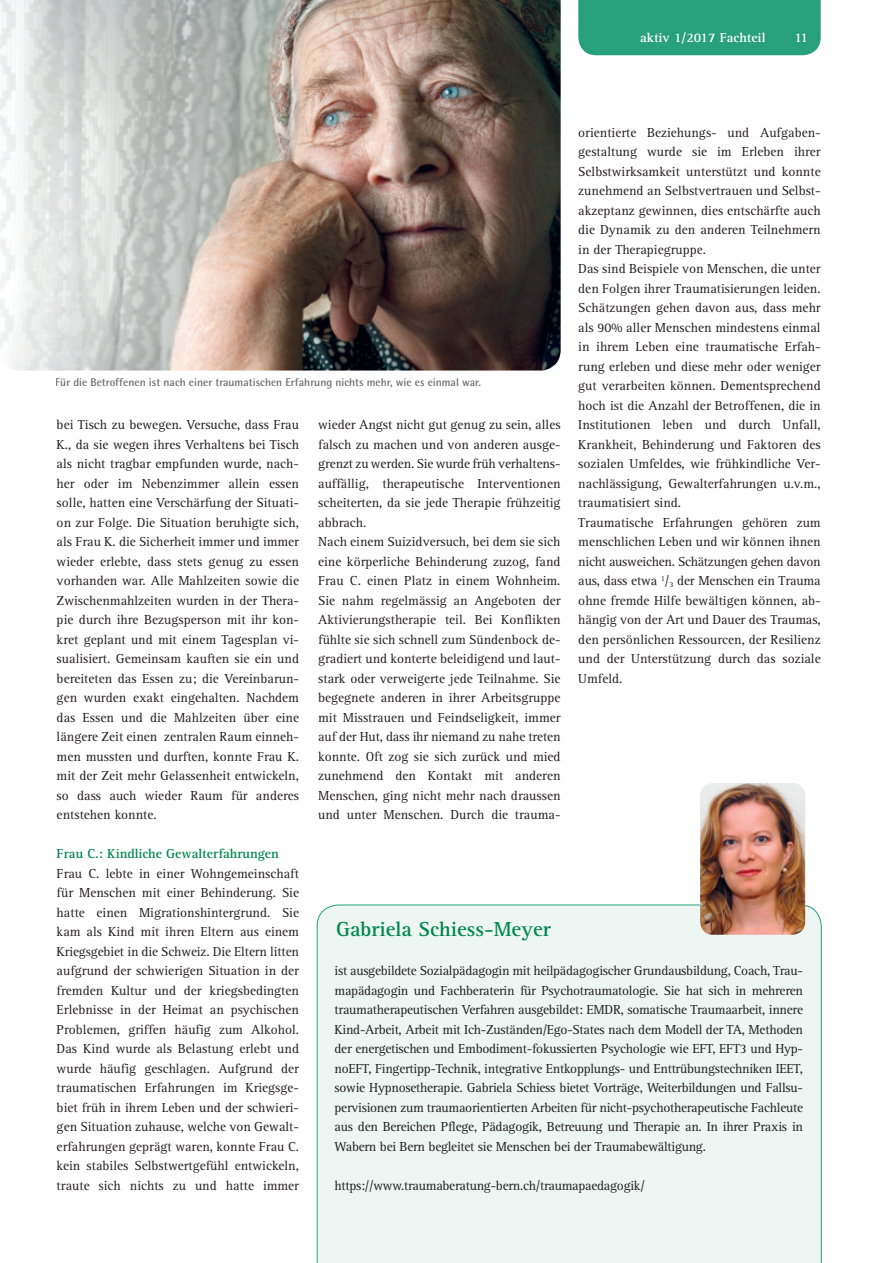
<style>
.page{position:relative;width:893px;height:1263px;background:#fff}
.page>*{position:absolute;margin:0;border:0;box-sizing:border-box;transform-origin:0 0}
.t1{font:700 21px "Rotis Serif";color:#008751}
.t2{font:13.5px/19.5px "Rotis Serif";color:#231f20;text-align:justify}
.t3{font:13.5px "Rotis Serif";letter-spacing:-.02em;color:#231f20}
.t4{font:700 13.5px "Rotis Serif";color:#008751}
.t5{font:700 13.5px "Rotis Serif";color:#fff}
.t6{font:700 11.25px "Rotis Semi Sans";color:#6c6d70}
</style>
<div class="page">
<div style="left:578px;top:0;width:243px;height:55px;background:#28a079"></div>
<div style="left:317px;top:905px;width:505px;height:358px;background:#edf6f2"></div>
<img style="left:0;top:0;width:561px;height:371px">
<img style="left:700px;top:783px;width:105px;height:152px">
<p class="t5" style="left:640px;top:30px;width:127px">aktiv 1/2017 Fachteil</p>
<p class="t5" style="left:794px;top:30px;width:15px">11</p>
<p class="t2" style="left:578px;top:123px;width:244px;text-align:left">orientierte Beziehungs- und Aufgaben&shy;gestaltung wurde sie im Erleben ihrer Selbstwirksamkeit unterstützt und konnte zunehmend an Selbstvertrauen und Selbst&shy;akzeptanz gewinnen, dies entschärfte auch die Dynamik zu den anderen Teilnehmern in der Therapiegruppe.<br>Das sind Beispiele von Menschen, die unter den Folgen ihrer Traumatisierungen leiden.<br>Schätzungen gehen davon aus, dass mehr als 90% aller Menschen mindestens einmal in ihrem Leben eine traumatische Erfah&shy;rung erleben und diese mehr oder weniger gut verarbeiten können. Dementsprechend hoch ist die Anzahl der Betroffenen, die in Institutionen leben und durch Unfall, Krankheit, Behinderung und Faktoren des sozialen Umfeldes, wie frühkindliche Ver&shy;nachlässigung, Gewalterfahrungen u.v.m., traumatisiert sind.<br>Traumatische Erfahrungen gehören zum menschlichen Leben und wir können ihnen nicht ausweichen. Schätzungen gehen davon aus, dass etwa <sup>1</sup>/<sub>3</sub> der Menschen ein Trauma ohne fremde Hilfe bewältigen können, ab&shy;hängig von der Art und Dauer des Traumas, den persönlichen Ressourcen, der Resilienz und der Unterstützung durch das soziale Umfeld.</p>
<p class="t6" style="left:55px;top:375px;width:427px">Für die Betroffenen ist nach einer traumatischen Erfahrung nichts mehr, wie es einmal war.</p>
<p class="t2" style="left:318px;top:415px;width:244px;text-align:left">wieder Angst nicht gut genug zu sein, alles falsch zu machen und von anderen ausge&shy;grenzt zu werden. Sie wurde früh verhaltens&shy;auffällig, therapeutische Interventionen scheiterten, da sie jede Therapie frühzeitig abbrach.<br>Nach einem Suizidversuch, bei dem sie sich eine körperliche Behinderung zuzog, fand Frau C. einen Platz in einem Wohnheim.<br>Sie nahm regelmässig an Angeboten der Aktivierungstherapie teil. Bei Konflikten fühlte sie sich schnell zum Sündenbock de&shy;gradiert und konterte beleidigend und laut&shy;stark oder verweigerte jede Teilnahme. Sie begegnete anderen in ihrer Arbeitsgruppe mit Misstrauen und Feindseligkeit, immer auf der Hut, dass ihr niemand zu nahe treten konnte. Oft zog sie sich zurück und mied zunehmend den Kontakt mit anderen Menschen, ging nicht mehr nach draussen und unter Menschen. Durch die trauma-</p>
<p class="t2" style="left:57px;top:416px;width:244px">bei Tisch zu bewegen. Versuche, dass Frau K., da sie wegen ihres Verhaltens bei Tisch als nicht tragbar empfunden wurde, nach&shy;her oder im Nebenzimmer allein essen solle, hatten eine Verschärfung der Situati&shy;on zur Folge. Die Situation beruhigte sich, als Frau K. die Sicherheit immer und immer wieder erlebte, dass stets genug zu essen vorhanden war. Alle Mahlzeiten sowie die Zwischenmahlzeiten wurden in der Thera&shy;pie durch ihre Bezugsperson mit ihr kon&shy;kret geplant und mit einem Tagesplan vi&shy;sualisiert. Gemeinsam kauften sie ein und bereiteten das Essen zu; die Vereinbarun&shy;gen wurden exakt eingehalten. Nachdem das Essen und die Mahlzeiten über eine längere Zeit einen zentralen Raum einneh&shy;men mussten und durften, konnte Frau K. mit der Zeit mehr Gelassenheit entwickeln, so dass auch wieder Raum für anderes entstehen konnte.</p>
<p class="t4" style="left:57px;top:846px;width:224px">Frau C.: Kindliche Gewalterfahrungen</p>
<p class="t2" style="left:57px;top:864px;width:244px">Frau C. lebte in einer Wohngemeinschaft für Menschen mit einer Behinderung. Sie hatte einen Migrationshintergrund. Sie kam als Kind mit ihren Eltern aus einem Kriegsgebiet in die Schweiz. Die Eltern litten aufgrund der schwierigen Situation in der fremden Kultur und der kriegsbedingten Erlebnisse in der Heimat an psychischen Problemen, griffen häufig zum Alkohol.<br>Das Kind wurde als Belastung erlebt und wurde häufig geschlagen. Aufgrund der traumatischen Erfahrungen im Kriegsge&shy;biet früh in ihrem Leben und der schwieri&shy;gen Situation zuhause, welche von Gewalt&shy;erfahrungen geprägt waren, konnte Frau C. kein stabiles Selbstwertgefühl entwickeln, traute sich nichts zu und hatte immer</p>
<h1 class="t1" style="left:336px;top:917px;width:216px">Gabriela Schiess-Meyer</h1>
<p class="t2" style="left:335px;top:962px;width:470px">ist ausgebildete Sozialpädagogin mit heilpädagogischer Grundausbildung, Coach, Trau&shy;mapädagogin und Fachberaterin für Psychotraumatologie. Sie hat sich in mehreren traumatherapeutischen Verfahren ausgebildet: EMDR, somatische Traumaarbeit, innere Kind-Arbeit, Arbeit mit Ich-Zuständen/Ego-States nach dem Modell der TA, Methoden der energetischen und Embodiment-fokussierten Psychologie wie EFT, EFT3 und Hyp&shy;noEFT, Fingertipp-Technik, integrative Entkopplungs- und Enttrübungstechniken IEET, sowie Hypnosetherapie. Gabriela Schiess bietet Vorträge, Weiterbildungen und Fallsu&shy;pervisionen zum traumaorientierten Arbeiten für nicht-psychotherapeutische Fachleute aus den Bereichen Pflege, Pädagogik, Betreuung und Therapie an. In ihrer Praxis in Wabern bei Bern begleitet sie Menschen bei der Traumabewältigung.</p>
<p class="t3" style="left:335px;top:1178px;width:312px">https://www.traumaberatung-bern.ch/traumapaedagogik/</p>
</div>
